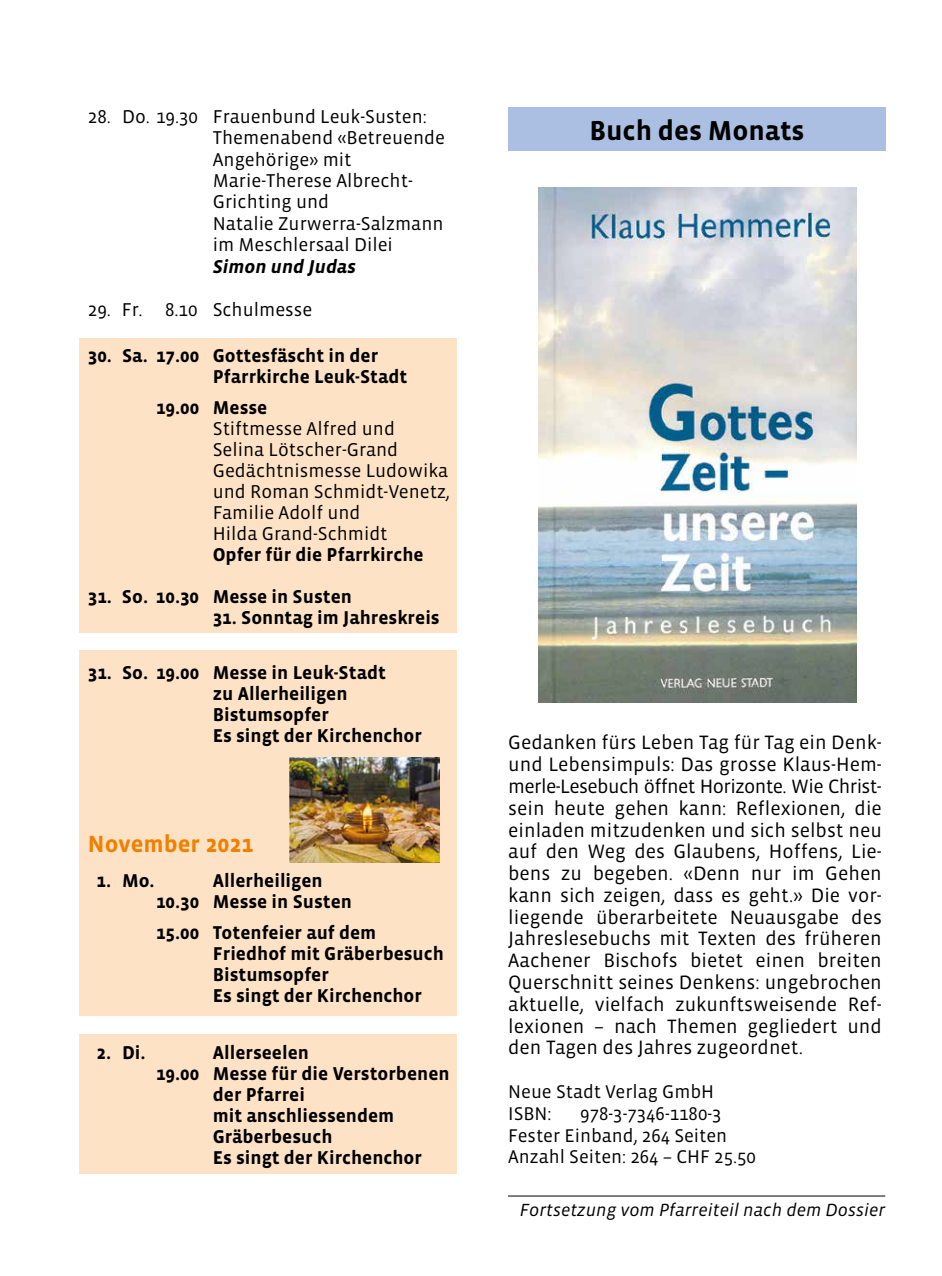
<style>
.page{position:relative;width:942px;height:1276px;background:#fff}
.page>*{position:absolute;margin:0;border:0;box-sizing:border-box;transform-origin:0 0}
.t1{font:700 28px "Vista Sans";color:#000}
.t2{font:700 24px "Vista Sans";color:#f08000}
.t3{font:19.8px/21.8px "Vista Sans";color:#000;text-align:justify}
.t4{font:700 19px/21px "Vista Sans";color:#000}
.t5{font:19px/21.4px "Vista Sans";color:#000}
.t6{font:italic 700 19px "Vista Sans";color:#000}
.t7{font:18.8px/21.8px "Vista Sans";color:#000}
.t8{font:italic 18px "Vista Sans";color:#000}
</style>
<div class="page">
<div style="left:79px;top:651px;width:377px;height:365px;background:#fde2c6"></div>
<div style="left:79px;top:1034px;width:377px;height:140px;background:#fde2c6"></div>
<div style="left:79px;top:338px;width:377px;height:294px;background:#fde2c6"></div>
<img style="left:289px;top:757px;width:150px;height:105px">
<div style="left:508px;top:107px;width:377px;height:44px;background:#aabfe1"></div>
<img style="left:538px;top:187px;width:318px;height:515px">
<hr style="left:507px;top:1195px;width:377px;height:1px;background:#000">
<p class="t5" style="left:213px;top:106px;width:234px;text-indent:-125px">28. Do. 19.30 Frauenbund Leuk-Susten:<br>Themenabend «Betreuende<br>Angehörige» mit<br>Marie-Therese Albrecht-<br>Grichting und<br>Natalie Zurwerra-Salzmann im Meschlersaal Dilei</p>
<p class="t6" style="left:213px;top:257px;width:145px">Simon und Judas</p>
<p class="t5" style="left:88px;top:299px;width:226px">29. Fr. 8.10 Schulmesse</p>
<p class="t4" style="left:213px;top:345px;width:196px;text-indent:-125px">30. Sa. 17.00 Gottesfäscht in der<br>Pfarrkirche Leuk-Stadt</p>
<p class="t4" style="left:156px;top:397px;width:113px">19.00 Messe</p>
<p class="t5" style="left:213px;top:418px;width:239px">Stiftmesse Alfred und<br>Selina Lötscher-Grand<br>Gedächtnismesse Ludowika und Roman Schmidt-Venetz,<br>Familie Adolf und<br>Hilda Grand-Schmidt</p>
<p class="t4" style="left:213px;top:544px;width:212px">Opfer für die Pfarrkirche</p>
<p class="t4" style="left:88px;top:586px;width:265px">31. So. 10.30 Messe in Susten</p>
<p class="t4" style="left:213px;top:607px;width:228px">31. Sonntag im Jahreskreis</p>
<p class="t4" style="left:213px;top:663px;width:211px;text-indent:-125px">31. So. 19.00 Messe in Leuk-Stadt<br>zu Allerheiligen<br>Bistumsopfer<br>Es singt der Kirchenchor</p>
<p class="t2" style="left:88px;top:832px;width:167px">November 2021</p>
<p class="t4" style="left:96px;top:871px;width:60px">1. Mo.</p>
<p class="t4" style="left:156px;top:871px;width:197px;text-indent:57px">Allerheiligen<br>10.30 Messe in Susten</p>
<p class="t4" style="left:213px;top:923px;width:232px;text-indent:-57px">15.00 Totenfeier auf dem<br>Friedhof mit Gräberbesuch<br>Bistumsopfer<br>Es singt der Kirchenchor</p>
<p class="t4" style="left:96px;top:1042px;width:51px">2. Di.</p>
<p class="t4" style="left:213px;top:1042px;width:98px">Allerseelen</p>
<p class="t4" style="left:156px;top:1063px;width:295px">19.00 Messe für die Verstorbenen</p>
<p class="t4" style="left:213px;top:1084px;width:94px">der Pfarrei</p>
<p class="t4" style="left:213px;top:1105px;width:183px">mit anschliessendem</p>
<p class="t4" style="left:213px;top:1126px;width:121px">Gräberbesuch</p>
<p class="t4" style="left:213px;top:1147px;width:211px">Es singt der Kirchenchor</p>
<h1 class="t1" style="left:589px;top:116px;width:216px">Buch des Monats</h1>
<p class="t3" style="left:508px;top:732px;width:375px">Gedanken fürs Leben Tag für Tag ein Denk&shy;und Lebensimpuls: Das grosse Klaus-Hem&shy;merle-Lesebuch öffnet Horizonte. Wie Christ - sein heute gehen kann: Reflexionen, die einladen mitzudenken und sich selbst neu auf den Weg des Glaubens, Hoffens, Lie&shy;bens zu begeben. «Denn nur im Gehen kann sich zeigen, dass es geht.» Die vor&shy;liegende überarbeitete Neuausgabe des Jahreslesebuchs mit Texten des früheren Aachener Bischofs bietet einen breiten Querschnitt seines Denkens: ungebrochen aktuelle, vielfach zukunftsweisende Ref&shy;lexionen – nach Themen gegliedert und den Tagen des Jahres zugeordnet.</p>
<p class="t7" style="left:508px;top:1081px;width:207px">Neue Stadt Verlag GmbH<br>ISBN:</p>
<p class="t7" style="left:508px;top:1103px;width:249px;text-indent:72px">978-3-7346-1180-3<br>Fester Einband, 264 Seiten<br>Anzahl Seiten: 264 – CHF 25.50</p>
<p class="t8" style="left:519px;top:1201px;width:367px">Fortsetzung vom Pfarreiteil nach dem Dossier</p>
</div>
